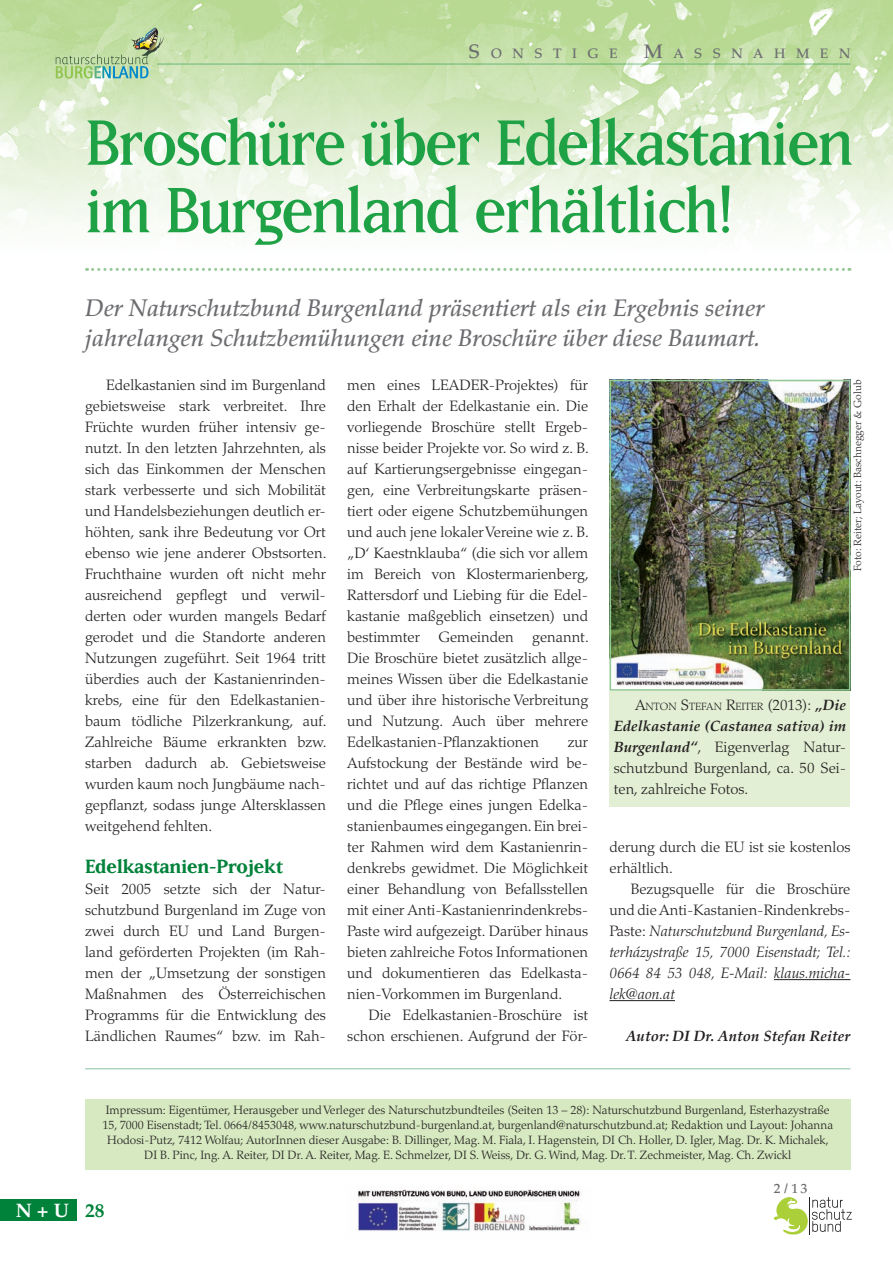
<style>
.page{position:relative;width:893px;height:1263px;background:#fff}
.page>*{position:absolute;margin:0;border:0;box-sizing:border-box;transform-origin:0 0}
.t1{font:75px/67.5px "Matrix";letter-spacing:-.03em;color:#1fa245}
.t2{font:italic 500 24px/30px "Palatino LT";color:#6c6d70}
.t3{font:700 22.5px "Matrix";letter-spacing:-.005em;color:#00823a}
.t4{font:700 19.5px "Palatino LT";color:#fff}
.t5{font:300 15px/21px "Palatino LT";color:#231f20;text-align:justify}
.t6{font:italic 300 15px/21px "Palatino LT";color:#231f20;text-align:justify}
.t7{font:italic 700 15px "Palatino LT";color:#231f20}
.t8{font:500 13.65px "Palatino LT";letter-spacing:.77em;color:#6c6d70}
.t9{font:500 13.5px "Palatino LT";color:#6c6d70}
.t10{font:300 12px/15px "Palatino LT";color:#231f20;text-align:center}
.t11{font:300 10.5px "Palatino LT";color:#231f20}
.t12{font:300 10.5px "Palatino LT";color:#231f20}
.s1{font-size:19.5px}
.s2{font-size:15px}
.s3{font-weight:700;font-style:italic;font-size:15px}
.s4{font-weight:700;font-style:italic}
.s5{font-style:normal}
.s6{color:#00823a}
</style>
<div class="page">
<img style="left:0;top:0;width:893px;height:239px">
<hr style="left:157px;top:64px;width:693px;height:1px;background:#00823a">
<div style="left:0;top:1199px;width:77px;height:21px;background:#00823a"></div>
<img style="left:56px;top:28px;width:108px;height:51px">
<svg style="left:774px;top:1197px;width:78px;height:37px"></svg>
<hr style="left:809px;top:1197px;width:1px;height:37px;background:#231f20">
<hr style="left:85px;top:1068px;width:765px;height:1px;background:#00823a">
<div style="left:85px;top:1099px;width:765px;height:70px;background:#d6e9c0"></div>
<hr style="left:774px;top:979px;width:76px;height:1px;background:#231f20">
<hr style="left:609px;top:1000px;width:66px;height:1px;background:#231f20">
<svg style="left:87px;top:268px;width:763px;height:3px"></svg>
<div style="left:609px;top:691px;width:241px;height:116px;background:#e2efd4"></div>
<img style="left:612px;top:383px;width:235px;height:305px">
<div style="left:609px;top:380px;width:241px;height:311px;border:2px solid #94c895"></div>
<img style="left:357px;top:1189px;width:225px;height:42px">
<p class="t8" style="left:469px;top:45px;width:151px"><span class="s1">S</span>ONSTIGE</p>
<p class="t8" style="left:644px;top:45px;width:47px"><span class="s1">M</span> ASS</p>
<p class="t8" style="left:732px;top:45px;width:120px">NAHMEN</p>
<h1 class="t1" style="left:85px;top:108px;width:770px">Broschüre über Edelkastanien im Burgenland erhältlich!</h1>
<h2 class="t2" style="left:85px;top:294px;width:681px">Der Naturschutzbund Burgenland präsentiert als ein Ergebnis seiner jahrelangen Schutzbemühungen eine Broschüre über diese Baumart.</h2>
<p class="t5" style="left:85px;top:375px;width:243px;text-indent:21px">Edelkastanien sind im Burgenland gebietsweise stark verbreitet. Ihre Früchte wurden früher intensiv ge&shy;nutzt. In den letzten Jahrzehnten, als sich das Einkommen der Menschen stark verbesserte und sich Mobilität und Handelsbeziehungen deutlich er&shy;höhten, sank ihre Bedeutung vor Ort ebenso wie jene anderer Obstsorten.<br>Fruchthaine wurden oft nicht mehr ausreichend gepflegt und verwil&shy;derten oder wurden mangels Bedarf gerodet und die Standorte anderen Nutzungen zugeführt. Seit 1964 tritt überdies auch der Kastanienrinden&shy;krebs, eine für den Edelkastanien&shy;baum tödliche Pilzerkrankung, auf.<br>Zahlreiche Bäume erkrankten bzw. starben dadurch ab. Gebietsweise wurden kaum noch Jungbäume nach&shy;gepflanzt, sodass junge Altersklassen weitgehend fehlten.</p>
<h3 class="t3" style="left:85px;top:855px;width:199px">Edelkastanien-Projekt</h3>
<p class="t5" style="left:85px;top:879px;width:242px">Seit 2005 setzte sich der Natur&shy;schutzbund Burgenland im Zuge von zwei durch EU und Land Burgen&shy;land geförderten Projekten (im Rah&shy;men der „Umsetzung der sonstigen Maßnahmen des Österreichischen Programms für die Entwicklung des Ländlichen Raumes“ bzw. im Rah-</p>
<p class="t5" style="left:347px;top:375px;width:243px">men eines LEADER-Projektes) für den Erhalt der Edelkastanie ein. Die vorliegende Broschüre stellt Ergeb&shy;nisse beider Projekte vor. So wird z. B. auf Kartierungsergebnisse eingegan&shy;gen, eine Verbreitungskarte präsen&shy;tiert oder eigene Schutzbemühungen und auch jene lokaler Vereine wie z. B. „D‘ Kaestnklauba“ (die sich vor allem im Bereich von Klostermarienberg, Rattersdorf und Liebing für die Edel&shy;kastanie maßgeblich einsetzen) und bestimmter Gemeinden genannt.<br>Die Broschüre bietet zusätzlich allge&shy;meines Wissen über die Edelkastanie und über ihre historische Verbreitung und Nutzung. Auch über mehrere Edelkastanien-Pflanzaktionen</p>
<p class="t11" style="left:852px;top:571px;width:193px;rotate:-90deg">Foto: Reiter; Layout: Baschnegger &amp; Golub</p>
<p class="t12" style="left:635px;top:700px;width:213px"><span class="s2">A</span>NTON <span class="s2">S</span>TEFAN <span class="s2">R</span>EITER <span class="s2">(2013):</span> <span class="s3">„Die</span></p>
<p class="t5" style="left:614px;top:715px;width:234px"><span class="s4">Edelkastanie (Castanea sativa) im Burgenland“</span>, Eigenverlag Natur&shy;schutzbund Burgenland, ca. 50 Sei&shy;ten, zahlreiche Fotos.</p>
<p class="t5" style="left:347px;top:732px;width:242px;text-indent:220px">zur Aufstockung der Bestände wird be&shy;richtet und auf das richtige Pflanzen und die Pflege eines jungen Edelka&shy;stanienbaumes eingegangen. Ein brei&shy;ter Rahmen wird dem Kastanienrin&shy;denkrebs gewidmet. Die Möglichkeit einer Behandlung von Befallsstellen mit einer Anti-Kastanienrindenkrebs-Paste wird aufgezeigt. Darüber hinaus bieten zahlreiche Fotos Informationen und dokumentieren das Edelkasta&shy;nien-Vorkommen im Burgenland.</p>
<p class="t5" style="left:347px;top:1005px;width:242px;text-align:right">Die Edelkastanien-Broschüre ist schon erschienen. Aufgrund der För-</p>
<p class="t5" style="left:609px;top:837px;width:242px">derung durch die EU ist sie kostenlos erhältlich.</p>
<p class="t6" style="left:609px;top:879px;width:242px;text-indent:21px"><span class="s5">Bezugsquelle für die Broschüre und die Anti-Kastanien-Rindenkrebs-Paste:</span> Naturschutzbund Burgenland, Es&shy;terházystraße 15, 7000 Eisenstadt; Tel.:<br>0664 84 53 048, E-Mail: klaus.micha&shy;lek@aon.at</p>
<p class="t7" style="left:626px;top:1027px;width:226px">Autor: DI Dr. Anton Stefan Reiter</p>
<p class="t10" style="left:102px;top:1102px;width:732px">Impressum: Eigentümer, Herausgeber und Verleger des Naturschutzbundteiles (Seiten 13 – 28): Naturschutzbund Burgenland, Esterhazystraße 15, 7000 Eisenstadt; Tel. 0664/8453048, www.naturschutzbund-burgenland.at, burgenland@naturschutzbund.at; Redaktion und Layout: Johanna Hodosi-Putz, 7412 Wolfau; AutorInnen dieser Ausgabe: B. Dillinger, Mag. M. Fiala, I. Hagenstein, DI Ch. Holler, D. Igler, Mag. Dr. K. Michalek, DI B. Pinc, Ing. A. Reiter, DI Dr. A. Reiter, Mag. E. Schmelzer, DI S. Weiss, Dr. G. Wind, Mag. Dr. T. Zechmeister, Mag. Ch. Zwickl</p>
<h3 class="t4" style="left:16px;top:1199px;width:90px">N + U <span class="s6">28</span></h3>
<p class="t9" style="left:774px;top:1180px;width:35px">2/13</p>
</div>
